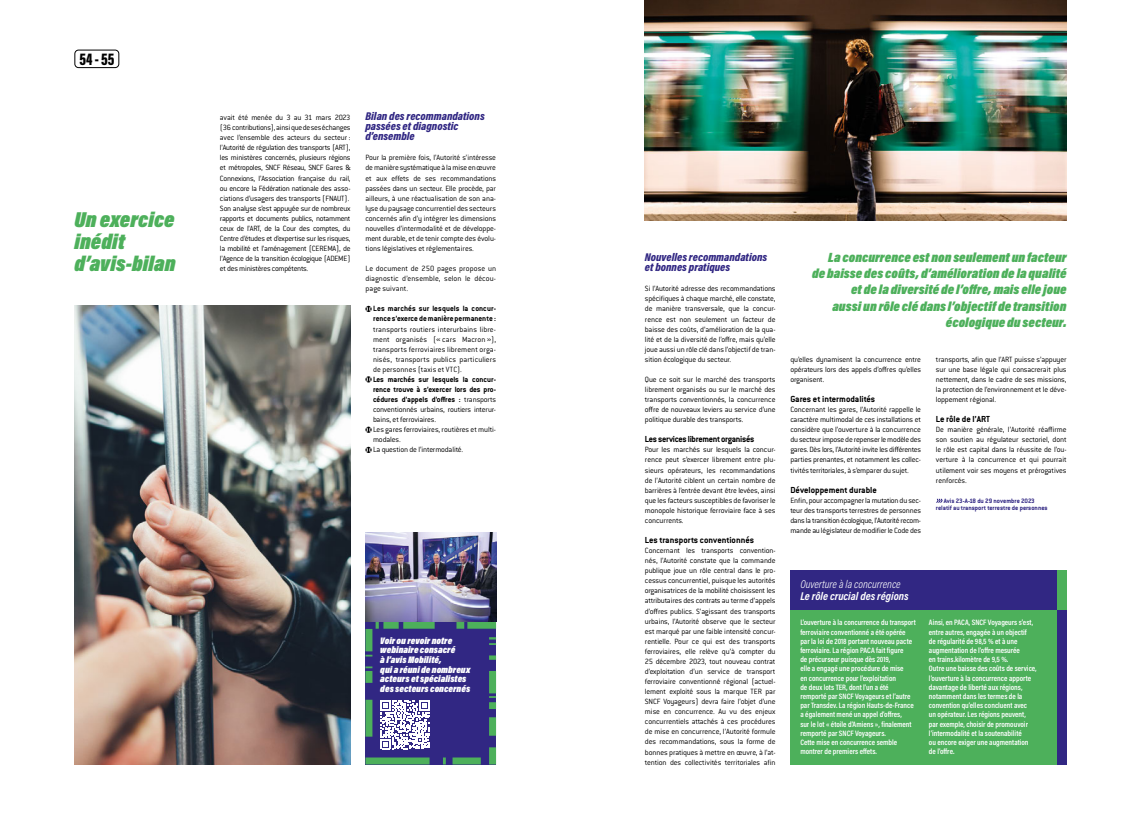
<style>
.page{position:relative;width:1141px;height:819px;background:#fff}
.page>*{position:absolute;margin:0;border:0;box-sizing:border-box;transform-origin:0 0}
.t1{font:italic 900 21.88px/21.9px "Acumin Pro Cond";color:#4db05b}
.t2{font:900 17.5px "Acumin Pro Extra Cond";color:#000}
.t3{font:italic 900 13.56px/16.2px "Acumin Pro Cond";color:#4db05b;text-align:right}
.t4{font:italic 900 11.38px/10.1px "Acumin Pro Cond";color:#312783}
.t5{font:italic 300 11.38px "Acumin Pro Cond";color:#fff}
.t6{font:italic 700 11.38px "Acumin Pro Cond";color:#fff}
.t7{font:italic 900 9.62px/9.6px "Acumin Pro Cond";color:#fff}
.t8{font:700 9.62px "Conduit ITC Pro";letter-spacing:-.005em;color:#000}
.t9{font:700 9.62px "Conduit ITC Pro";letter-spacing:-.03em;color:#000}
.t10{font:300 8.31px/10.1px "Conduit ITC Pro";letter-spacing:-.02em;color:#000;text-align:justify}
.t11{font:700 8.31px/10.1px "Conduit ITC Pro";letter-spacing:.005em;color:#000}
.t12{font:600 7.88px/9.2px "Acumin Pro Cond";color:#fff}
.t13{font:700 7px/7px "Conduit ITC Pro";color:#312783}
.s1{font-weight:700}
</style>
<div class="page">
<img style="left:74px;top:305px;width:277px;height:459px">
<svg style="left:365px;top:306px;width:7px;height:6px"></svg>
<svg style="left:365px;top:376px;width:7px;height:6px"></svg>
<svg style="left:365px;top:426px;width:7px;height:7px"></svg>
<svg style="left:365px;top:447px;width:7px;height:6px"></svg>
<div style="left:74px;top:50px;width:45px;height:18px;border:1px solid #000;border-radius:4px"></div>
<img style="left:645px;top:0;width:422px;height:221px">
<div style="left:790px;top:570px;width:277px;height:194px;background:#312783"></div>
<div style="left:790px;top:609px;width:267px;height:155px;background:#4db05b"></div>
<div style="left:1057px;top:570px;width:10px;height:39px;background:#4db05b"></div>
<div style="left:365px;top:621px;width:131px;height:143px;background:#312783"></div>
<svg style="left:381px;top:700px;width:49px;height:49px"></svg>
<div style="left:383px;top:621px;width:16px;height:7px;background:#4db05b"></div>
<div style="left:365px;top:757px;width:65px;height:7px;background:#4db05b"></div>
<div style="left:365px;top:629px;width:7px;height:22px;background:#4db05b"></div>
<div style="left:365px;top:699px;width:7px;height:37px;background:#4db05b"></div>
<div style="left:489px;top:671px;width:7px;height:22px;background:#4db05b"></div>
<svg style="left:365px;top:666px;width:7px;height:2px"></svg>
<svg style="left:489px;top:696px;width:7px;height:2px"></svg>
<svg style="left:489px;top:655px;width:7px;height:4px"></svg>
<div style="left:489px;top:702px;width:7px;height:7px;background:#4db05b"></div>
<div style="left:489px;top:717px;width:7px;height:18px;background:#4db05b"></div>
<div style="left:489px;top:747px;width:7px;height:17px;background:#4db05b"></div>
<svg style="left:489px;top:637px;width:7px;height:8px"></svg>
<div style="left:365px;top:671px;width:7px;height:11px;background:#4db05b"></div>
<svg style="left:365px;top:654px;width:7px;height:2px"></svg>
<div style="left:403px;top:621px;width:32px;height:7px;background:#4db05b"></div>
<svg style="left:443px;top:757px;width:3px;height:7px"></svg>
<svg style="left:376px;top:621px;width:3px;height:7px"></svg>
<div style="left:456px;top:621px;width:8px;height:7px;background:#4db05b"></div>
<div style="left:453px;top:757px;width:28px;height:7px;background:#4db05b"></div>
<div style="left:467px;top:621px;width:29px;height:7px;background:#4db05b"></div>
<img style="left:365px;top:533px;width:131px;height:88px">
<svg style="left:936px;top:499px;width:7px;height:3px"></svg>
<h2 class="t2" style="left:79px;top:48px;width:36px">54 - 55</h2>
<h1 class="t1" style="left:74px;top:208px;width:103px">Un exercice inédit d’avis-bilan</h1>
<p class="t10" style="left:220px;top:112px;width:132px;text-align:left">avait été menée du 3 au 31 mars 2023 (36 contributions), ainsi que de ses échanges avec l’ensemble des acteurs du secteur : l’Autorité de régulation des transports (ART), les ministères concernés, plusieurs régions et métropoles, SNCF Réseau, SNCF Gares &amp; Connexions, l’Association française du rail, ou encore la Fédération nationale des asso&shy;ciations d’usagers des transports (FNAUT).<br>Son analyse s’est appuyée sur de nombreux rapports et documents publics, notamment ceux de l’ART, de la Cour des comptes, du Centre d’études et d’expertise sur les risques, la mobilité et l’aménagement (CEREMA), de l’Agence de la transition écologique (ADEME) et des ministères compétents.</p>
<h3 class="t4" style="left:365px;top:111px;width:121px">Bilan des recommandations passées et diagnostic d’ensemble</h3>
<p class="t10" style="left:365px;top:153px;width:132px">Pour la première fois, l’Autorité s’intéresse de manière systématique à la mise en œuvre et aux effets de ses recommandations passées dans un secteur. Elle procède, par ailleurs, à une réactualisation de son ana&shy;lyse du paysage concurrentiel des secteurs concernés afin d’y intégrer les dimensions nouvelles d’intermodalité et de développe&shy;ment durable, et de tenir compte des évolu&shy;tions législatives et réglementaires.</p>
<p class="t10" style="left:365px;top:263px;width:132px">Le document de 250 pages propose un diagnostic d’ensemble, selon le décou&shy;page suivant.</p>
<p class="t11" style="left:373px;top:304px;width:124px">Les marchés sur lesquels la concur&shy;rence s’exerce de manière permanente :</p>
<p class="t10" style="left:373px;top:324px;width:124px">transports routiers interurbains libre&shy;ment organisés (« cars Macron »), transports ferroviaires librement orga&shy;nisés, transports publics particuliers de personnes (taxis et VTC).</p>
<p class="t10" style="left:373px;top:374px;width:125px;text-align:left"><span class="s1">Les marchés sur lesquels la concur&shy;rence trouve à s’exercer lors des pro&shy;cédures d’appels d’offres :</span> transports conventionnés urbains, routiers interur&shy;bains, et ferroviaires.<br>Les gares ferroviaires, routières et multi&shy;modales.<br>La question de l’intermodalité.</p>
<p class="t7" style="left:380px;top:635px;width:91px">Voir ou revoir notre webinaire consacré<br>à l’avis Mobilité,<br>qui a réuni de nombreux acteurs et spécialistes des secteurs concernés</p>
<h3 class="t4" style="left:645px;top:252px;width:124px">Nouvelles recommandations et bonnes pratiques</h3>
<p class="t10" style="left:645px;top:284px;width:132px">Si l’Autorité adresse des recommandations spécifiques à chaque marché, elle constate, de manière transversale, que la concur&shy;rence est non seulement un facteur de baisse des coûts, d’amélioration de la qua&shy;lité et de la diversité de l’offre, mais qu’elle joue aussi un rôle clé dans l’objectif de tran&shy;sition écologique du secteur.</p>
<p class="t10" style="left:645px;top:374px;width:132px">Que ce soit sur le marché des transports librement organisés ou sur le marché des transports conventionnés, la concurrence offre de nouveaux leviers au service d’une politique durable des transports.</p>
<p class="t9" style="left:645px;top:433px;width:111px">Les services librement organisés</p>
<p class="t10" style="left:645px;top:445px;width:132px">Pour les marchés sur lesquels la concur&shy;rence peut s’exercer librement entre plu&shy;sieurs opérateurs, les recommandations de l’Autorité ciblent un certain nombre de barrières à l’entrée devant être levées, ainsi que les facteurs susceptibles de favoriser le monopole historique ferroviaire face à ses concurrents.</p>
<p class="t8" style="left:645px;top:534px;width:111px">Les transports conventionnés</p>
<p class="t10" style="left:645px;top:545px;width:132px">Concernant les transports convention&shy;nés, l’Autorité constate que la commande publique joue un rôle central dans le pro&shy;cessus concurrentiel, puisque les autorités organisatrices de la mobilité choisissent les attributaires des contrats au terme d’appels d’offres publics. S’agissant des transports urbains, l’Autorité observe que le secteur est marqué par une faible intensité concur&shy;rentielle. Pour ce qui est des transports ferroviaires, elle relève qu’à compter du 25 décembre 2023, tout nouveau contrat d’exploitation d’un service de transport ferroviaire conventionné régional (actuel&shy;lement exploité sous la marque TER par SNCF Voyageurs) devra faire l’objet d’une mise en concurrence. Au vu des enjeux concurrentiels attachés à ces procédures de mise en concurrence, l’Autorité formule des recommandations, sous la forme de bonnes pratiques à mettre en œuvre, à l’at&shy;tention des collectivités territoriales afin</p>
<h3 class="t3" style="left:812px;top:249px;width:256px">La concurrence est non seulement un facteur de baisse des coûts, d’amélioration de la qualité et de la diversité de l’offre, mais elle joue<br>aussi un rôle clé dans l’objectif de transition écologique du secteur.</h3>
<p class="t10" style="left:790px;top:354px;width:132px">qu’elles dynamisent la concurrence entre opérateurs lors des appels d’offres qu’elles organisent.</p>
<p class="t8" style="left:790px;top:393px;width:86px">Gares et intermodalités</p>
<p class="t10" style="left:790px;top:404px;width:132px">Concernant les gares, l’Autorité rappelle le caractère multimodal de ces installations et considère que l’ouverture à la concurrence du secteur impose de repenser le modèle des gares. Dès lors, l’Autorité invite les différentes parties prenantes, et notamment les collec&shy;tivités territoriales, à s’emparer du sujet.</p>
<p class="t8" style="left:790px;top:484px;width:88px">Développement durable</p>
<p class="t10" style="left:790px;top:495px;width:132px">Enfin, pour accompagner la mutation du sec&shy;teur des transports terrestres de personnes dans la transition écologique, l’Autorité recom&shy;mande au législateur de modifier le Code des</p>
<p class="t10" style="left:936px;top:354px;width:132px">transports, afin que l’ART puisse s’appuyer sur une base légale qui consacrerait plus nettement, dans le cadre de ses missions, la protection de l’environnement et le déve&shy;loppement régional.</p>
<p class="t8" style="left:936px;top:413px;width:56px">Le rôle de l’ART</p>
<p class="t10" style="left:936px;top:424px;width:132px">De manière générale, l’Autorité réaffirme son soutien au régulateur sectoriel, dont le rôle est capital dans la réussite de l’ou&shy;verture à la concurrence et qui pourrait utilement voir ses moyens et prérogatives renforcés.</p>
<p class="t13" style="left:936px;top:497px;width:113px;text-indent:8px">Avis 23-A-18 du 29 novembre 2023 relatif au transport terrestre de personnes</p>
<h3 class="t5" style="left:800px;top:577px;width:102px">Ouverture à la concurrence</h3>
<h3 class="t6" style="left:800px;top:588px;width:110px">Le rôle crucial des régions</h3>
<p class="t12" style="left:800px;top:617px;width:117px">L’ouverture à la concurrence du transport ferroviaire conventionné a été opérée par la loi de 2018 portant nouveau pacte ferroviaire. La région PACA fait figure<br>de précurseur puisque dès 2019,<br>elle a engagé une procédure de mise<br>en concurrence pour l’exploitation<br>de deux lots TER, dont l’un a été remporté par SNCF Voyageurs et l’autre par Transdev. La région Hauts-de-France a également mené un appel d’offres,<br>sur le lot « étoile d’Amiens », finalement remporté par SNCF Voyageurs.<br>Cette mise en concurrence semble montrer de premiers effets.</p>
<p class="t12" style="left:929px;top:618px;width:109px">Ainsi, en PACA, SNCF Voyageurs s’est, entre autres, engagée à un objectif<br>de régularité de 98,5 % et à une augmentation de l’offre mesurée<br>en trains.kilomètre de 9,5 %.<br>Outre une baisse des coûts de service, l’ouverture à la concurrence apporte davantage de liberté aux régions, notamment dans les termes de la convention qu’elles concluent avec<br>un opérateur. Les régions peuvent, par exemple, choisir de promouvoir l’intermodalité et la soutenabilité<br>ou encore exiger une augmentation de l’offre.</p>
</div>
